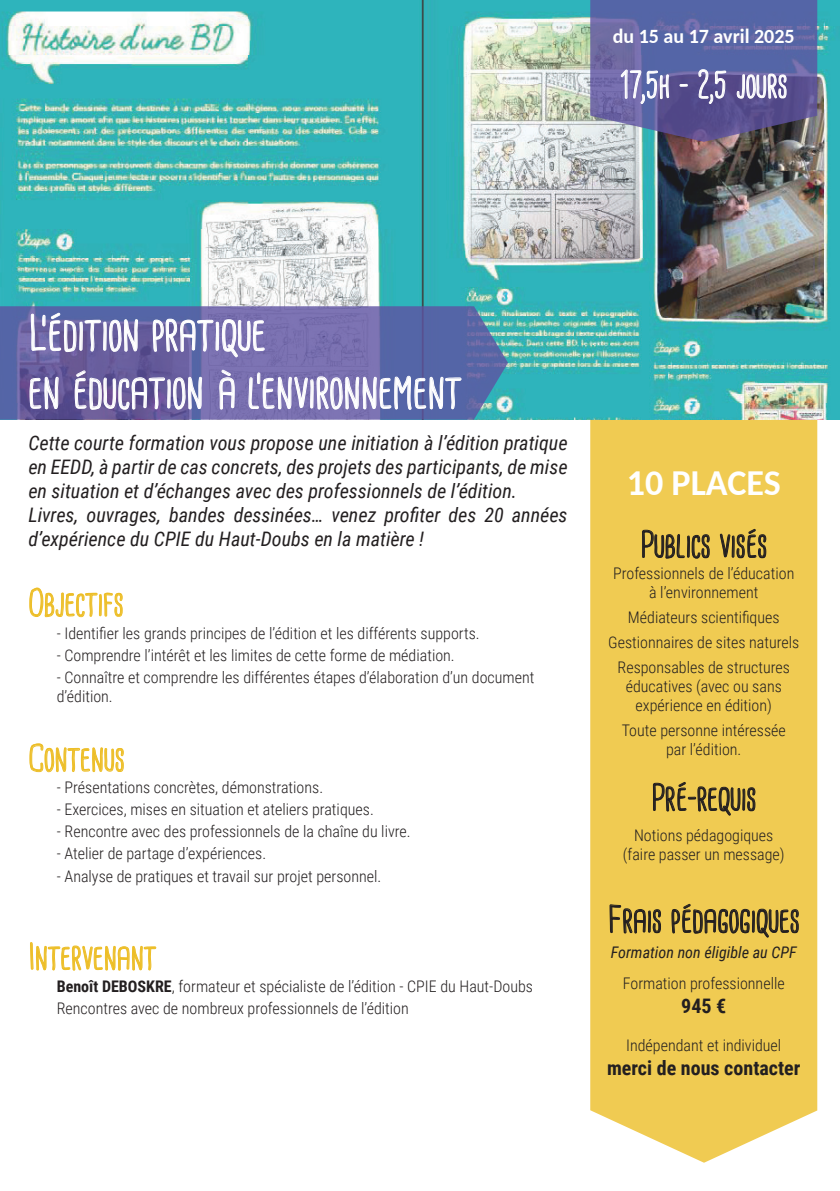
<style>
.page{position:relative;width:840px;height:1191px;background:#fff}
.page>*{position:absolute;margin:0;border:0;box-sizing:border-box;transform-origin:0 0}
.t1{font:48px/57.6px "Cardenio Modern";color:#fff}
.t2{font:36px "Cardenio Modern";color:#231f20}
.t3{font:36px "Cardenio Modern";color:#edbe27}
.t4{font:36px "Cardenio Modern";color:#fff}
.t5{font:700 36px "Carlito";color:#fff}
.t6{font:italic 20px/24px "Roboto Condensed";color:#231f20}
.t7{font:700 20px "Roboto Condensed";color:#231f20}
.t8{font:700 20px "Carlito";color:#fff}
.t9{font:300 16px/19.2px "Roboto Condensed";color:#231f20;text-align:center}
.t10{font:italic 16px "Roboto Condensed";color:#231f20}
.s1{font-weight:700}
</style>
<div class="page">
<div style="left:590px;top:420px;width:226px;height:742px;background:#f0cb52"></div>
<img style="left:0;top:0;width:839px;height:420px">
<svg style="left:590px;top:0;width:226px;height:142px;background:#6669a0"></svg>
<svg style="left:0;top:306px;width:507px;height:114px;background:#656ca8"></svg>
<svg style="left:29px;top:587px;width:94px;height:30px"></svg>
<svg style="left:30px;top:312px;width:108px;height:40px;background:#8481b3"></svg>
<svg style="left:152px;top:318px;width:113px;height:40px;background:#8c88ba"></svg>
<svg style="left:29px;top:376px;width:30px;height:34px"></svg>
<svg style="left:74px;top:370px;width:128px;height:40px;background:#837aad"></svg>
<svg style="left:218px;top:369px;width:17px;height:41px"></svg>
<svg style="left:248px;top:372px;width:213px;height:38px;background:#8a8bbd"></svg>
<svg style="left:29px;top:743px;width:95px;height:29px"></svg>
<svg style="left:641px;top:529px;width:68px;height:30px;background:#b69a43"></svg>
<svg style="left:718px;top:528px;width:48px;height:31px"></svg>
<svg style="left:652px;top:781px;width:103px;height:35px;background:#bfa245"></svg>
<svg style="left:608px;top:903px;width:53px;height:31px;background:#b89c44"></svg>
<svg style="left:670px;top:903px;width:128px;height:35px;background:#bda045"></svg>
<svg style="left:30px;top:942px;width:127px;height:29px"></svg>
<p class="t8" style="left:612px;top:23px;width:183px">du 15 au 17 avril 2025</p>
<h2 class="t4" style="left:620px;top:64px;width:168px">17,5h - 2,5 jours</h2>
<h1 class="t1" style="left:28px;top:306px;width:435px">L’édition pratique<br>en éducation à l’environnement</h1>
<p class="t6" style="left:28px;top:430px;width:540px">Cette courte formation vous propose une initiation à l’édition pratique en EEDD, à partir de cas concrets, des projets des participants, de mise en situation et d’échanges avec des professionnels de l’édition.<br>Livres, ouvrages, bandes dessinées… venez profiter des 20 années d’expérience du CPIE du Haut-Doubs en la matière !</p>
<h2 class="t3" style="left:28px;top:582px;width:97px">Objectifs</h2>
<p class="t9" style="left:57px;top:622px;width:424px">- Identifier les grands principes de l’édition et les différents supports.</p>
<p class="t9" style="left:57px;top:644px;width:399px">- Comprendre l’intérêt et les limites de cette forme de médiation.</p>
<p class="t9" style="left:57px;top:666px;width:479px;text-align:left">- Connaître et comprendre les différentes étapes d’élaboration d’un document d’édition.</p>
<h2 class="t3" style="left:28px;top:737px;width:98px">Contenus</h2>
<p class="t9" style="left:57px;top:777px;width:268px">- Présentations concrètes, démonstrations.</p>
<p class="t9" style="left:57px;top:799px;width:318px">- Exercices, mises en situation et ateliers pratiques.</p>
<p class="t9" style="left:57px;top:821px;width:355px">- Rencontre avec des professionnels de la chaîne du livre.</p>
<p class="t9" style="left:57px;top:843px;width:211px">- Atelier de partage d’expériences.</p>
<p class="t9" style="left:57px;top:865px;width:326px">- Analyse de pratiques et travail sur projet personnel.</p>
<h2 class="t3" style="left:28px;top:935px;width:129px">Intervenant</h2>
<p class="t9" style="left:57px;top:974px;width:477px;line-height:22px;text-align:left"><span class="s1">Benoît DEBOSKRE</span>, formateur et spécialiste de l’édition - CPIE du Haut-Doubs<br>Rencontres avec de nombreux professionnels de l’édition</p>
<h2 class="t5" style="left:626px;top:458px;width:155px">10 PLACES</h2>
<h2 class="t2" style="left:640px;top:523px;width:128px">Publics visés</h2>
<p class="t9" style="left:612px;top:563px;width:182px">Professionnels de l’éducation à l’environnement</p>
<p class="t9" style="left:608px;top:604px;width:192px;line-height:24.8px">Médiateurs scientifiques<br>Gestionnaires de sites naturels<br>Responsables de structures</p>
<p class="t9" style="left:625px;top:676px;width:157px">éducatives (avec ou sans expérience en édition)</p>
<p class="t9" style="left:621px;top:720px;width:165px">Toute personne intéressée par l’édition.</p>
<h2 class="t2" style="left:651px;top:776px;width:106px">Pré-requis</h2>
<p class="t9" style="left:622px;top:825px;width:163px">Notions pédagogiques (faire passer un message)</p>
<h2 class="t2" style="left:607px;top:898px;width:193px">Frais pédagogiques</h2>
<p class="t10" style="left:610px;top:940px;width:187px">Formation non éligible au CPF</p>
<p class="t9" style="left:622px;top:973px;width:163px">Formation professionnelle</p>
<p class="t7" style="left:680px;top:992px;width:47px">945 €</p>
<p class="t9" style="left:626px;top:1035px;width:156px">Indépendant et individuel</p>
<p class="t7" style="left:606px;top:1054px;width:195px">merci de nous contacter</p>
</div>
